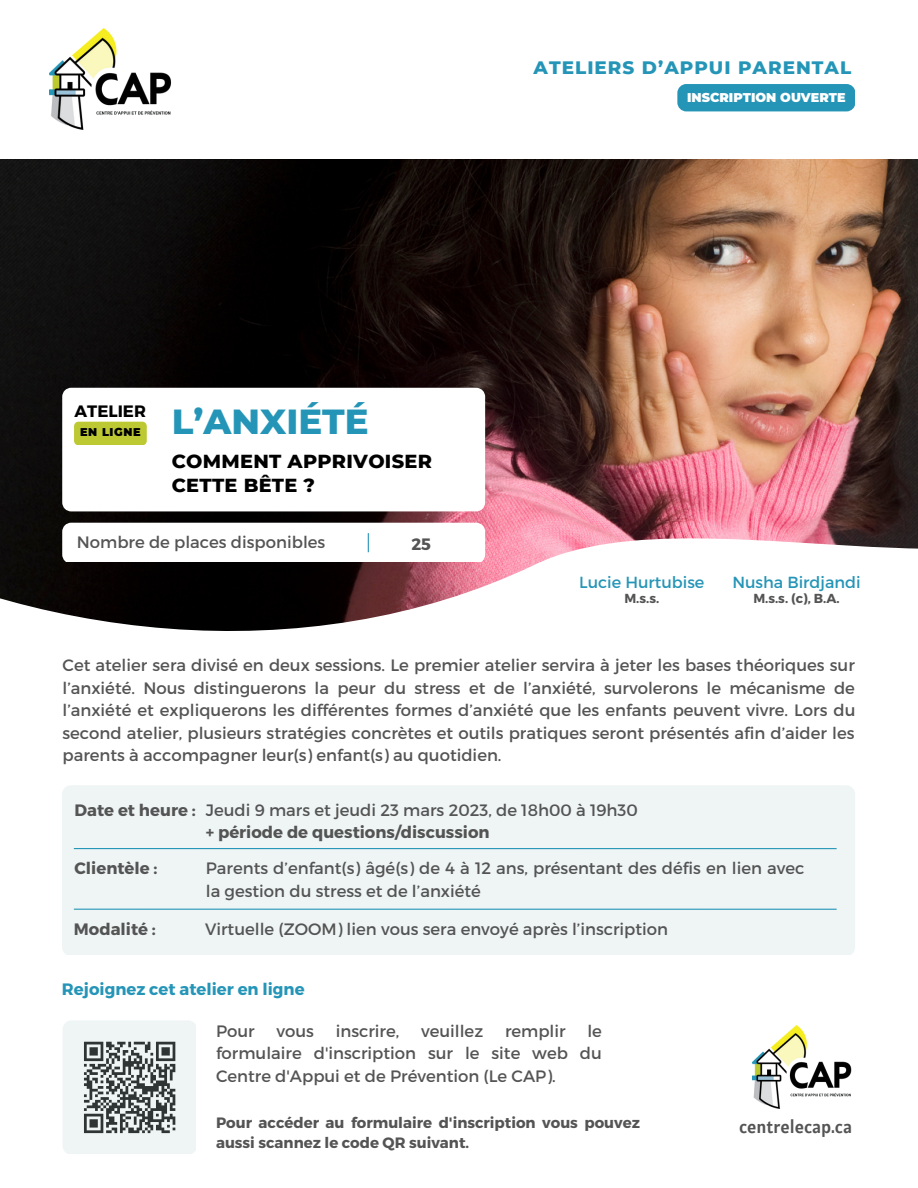
<style>
.page{position:relative;width:918px;height:1188px;background:#fff}
.page>*{position:absolute;margin:0;border:0;box-sizing:border-box;transform-origin:0 0}
.t1{font:800 35.55px "Montserrat";color:#2595b7}
.t2{font:800 19.2px/23.7px "Montserrat";letter-spacing:.015em;color:#000}
.t3{font:800 18.45px "Montserrat";letter-spacing:.055em;color:#2595b7}
.t4{font:18px "Alatsi";color:#545454}
.t5{font:16.5px/22.5px "Montserrat";color:#545454;text-align:justify}
.t6{font:700 16.5px/22.5px "Montserrat";color:#545454}
.t7{font:700 16.5px "Montserrat";color:#2595b7}
.t8{font:700 16.5px "Montserrat";color:#000}
.t9{font:16.05px "Montserrat";color:#2595b7}
.t10{font:700 15px "Montserrat";color:#545454}
.t11{font:700 13.05px "Montserrat";color:#545454}
.t12{font:900 12.75px "Montserrat";color:#fff}
.t13{font:900 11.25px "Montserrat";letter-spacing:.055em;color:#000}
.s1{font-weight:400}
</style>
<div class="page">
<img style="left:0;top:159px;width:918px;height:471px">
<img style="left:49px;top:29px;width:122px;height:101px">
<div style="left:677px;top:84px;width:178px;height:27px;background:#2595b7;border-radius:9px"></div>
<svg style="left:62px;top:388px;width:423px;height:123px"></svg>
<div style="left:74px;top:422px;width:73px;height:23px;background:#bcc932"></div>
<div style="left:62px;top:785px;width:793px;height:170px;background:#eff5f5;border-radius:9px"></div>
<hr style="left:74px;top:848px;width:763px;height:1px;background:#2595b7">
<hr style="left:74px;top:909px;width:763px;height:1px;background:#2595b7">
<svg style="left:63px;top:1021px;width:133px;height:132px"></svg>
<img style="left:753px;top:1026px;width:99px;height:82px">
<svg style="left:62px;top:523px;width:423px;height:39px"></svg>
<p class="t3" style="left:534px;top:56px;width:319px">ATELIERS D’APPUI PARENTAL</p>
<p class="t8" style="left:75px;top:400px;width:73px">ATELIER</p>
<p class="t13" style="left:80px;top:425px;width:62px">EN LIGNE</p>
<h1 class="t1" style="left:172px;top:400px;width:198px">L’ANXIÉTÉ</h1>
<p class="t2" style="left:172px;top:449px;width:262px">COMMENT APPRIVOISER<br>CETTE BÊTE ?</p>
<p class="t5" style="left:77px;top:530px;width:250px">Nombre de places disponibles</p>
<p class="t6" style="left:411px;top:532px;width:21px">25</p>
<p class="t12" style="left:687px;top:89px;width:160px">INSCRIPTION OUVERTE</p>
<p class="t9" style="left:579px;top:571px;width:127px">Lucie Hurtubise</p>
<p class="t9" style="left:732px;top:571px;width:130px">Nusha Birdjandi</p>
<p class="t11" style="left:624px;top:590px;width:36px">M.s.s.</p>
<p class="t11" style="left:753px;top:590px;width:88px">M.s.s. (c), B.A.</p>
<p class="t5" style="left:63px;top:653px;width:794px">Cet atelier sera divisé en deux sessions. Le premier atelier servira à jeter les bases théoriques sur l’anxiété. Nous distinguerons la peur du stress et de l’anxiété, survolerons le mécanisme de l’anxiété et expliquerons les différentes formes d’anxiété que les enfants peuvent vivre. Lors du second atelier, plusieurs stratégies concrètes et outils pratiques seront présentés afin d’aider les parents à accompagner leur(s) enfant(s) au quotidien.</p>
<p class="t6" style="left:206px;top:798px;width:434px;text-indent:-131px">Date et heure : <span class="s1">Jeudi 9 mars et jeudi 23 mars 2023, de 18h00 à 19h30 </span>+ période de questions/discussion</p>
<p class="t6" style="left:75px;top:856px;width:84px">Clientèle :</p>
<p class="t5" style="left:206px;top:856px;width:600px">Parents d’enfant(s) âgé(s) de 4 à 12 ans, présentant des défis en lien avec la gestion du stress et de l’anxiété</p>
<p class="t6" style="left:74px;top:917px;width:84px">Modalité :</p>
<p class="t5" style="left:205px;top:917px;width:465px">Virtuelle (ZOOM) lien vous sera envoyé après l’inscription</p>
<p class="t7" style="left:62px;top:978px;width:244px">Rejoignez cet atelier en ligne</p>
<p class="t5" style="left:216px;top:1019px;width:40px">Pour</p>
<p class="t5" style="left:276px;top:1019px;width:39px">vous</p>
<p class="t5" style="left:336px;top:1019px;width:65px">inscrire,</p>
<p class="t5" style="left:421px;top:1019px;width:64px">veuillez</p>
<p class="t5" style="left:505px;top:1019px;width:62px">remplir</p>
<p class="t5" style="left:216px;top:1019px;width:388px;text-indent:371px">le formulaire d'inscription sur le site web du Centre d'Appui et de Prévention (Le CAP).</p>
<p class="t10" style="left:216px;top:1113px;width:426px">Pour accéder au formulaire d'inscription vous pouvez</p>
<p class="t4" style="left:739px;top:1115px;width:114px">centrelecap.ca</p>
<p class="t10" style="left:216px;top:1133px;width:255px">aussi scannez le code QR suivant.</p>
</div>
